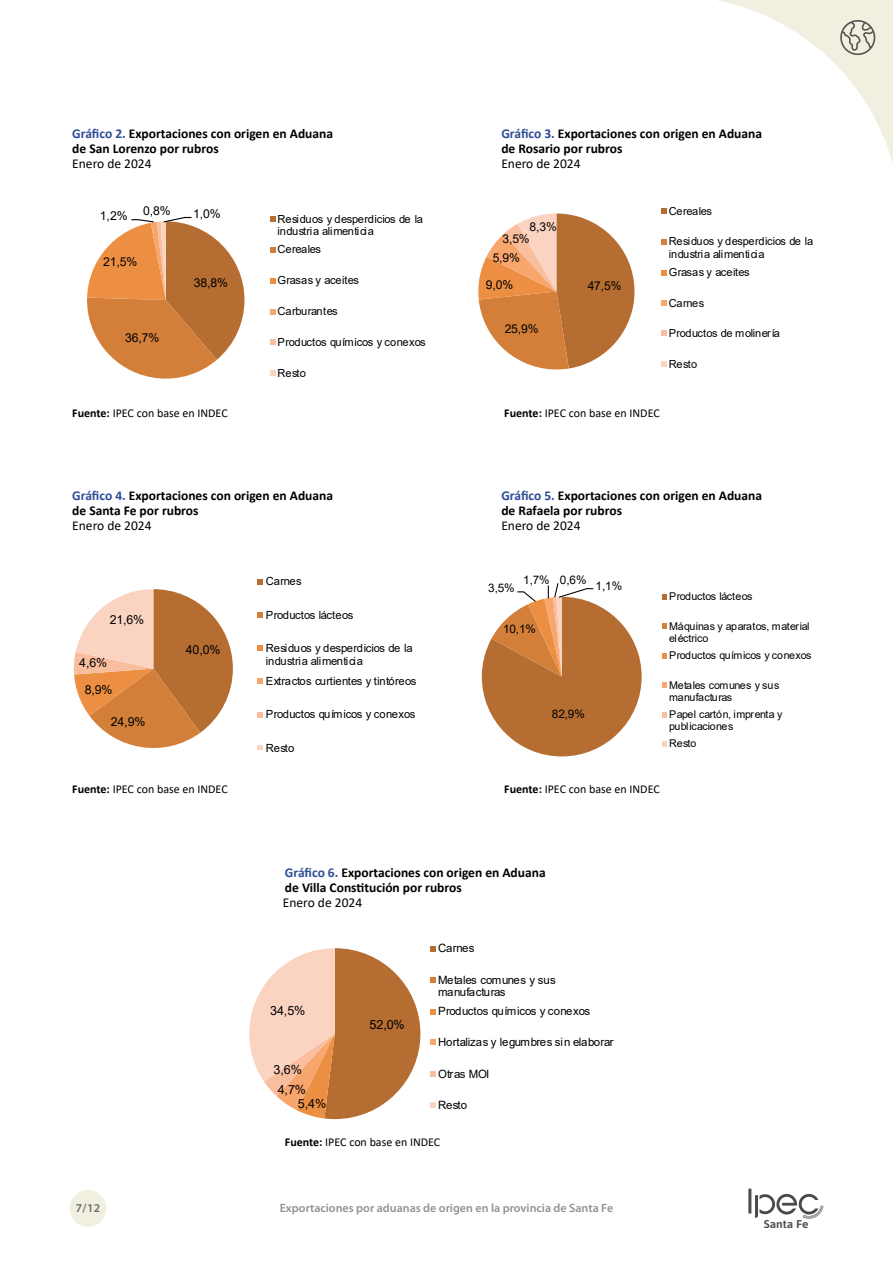
<style>
.page{position:relative;width:893px;height:1263px;background:#fff}
.page>*{position:absolute;margin:0;border:0;box-sizing:border-box;transform-origin:0 0}
.t1{font:700 13.5px/15px "Calibri";color:#000}
.t2{font:13.5px "Calibri";color:#000}
.t3{font:12.6px "Arial";color:#000}
.t4{font:12.6px "Arial";color:#fff}
.t5{font:12.3px "Arial";letter-spacing:-.01em;color:#000}
.t6{font:12.15px "Arial";color:#000}
.t7{font:12px "Calibri";color:#000}
.t8{font:600 12px "Myriad Pro";color:#929291}
.t9{font:600 12px "Myriad Pro";color:#6a6a69}
.t10{font:11.7px "Arial";color:#000}
.t11{font:11.4px/12.9px "Arial";letter-spacing:-.02em;color:#000}
.t12{font:11.4px "Arial";color:#000}
.t13{font:11.4px "Arial";letter-spacing:-.045em;color:#000}
.t14{font:11.25px/12.6px "Arial";letter-spacing:-.02em;color:#000}
.t15{font:11.25px "Arial";color:#000}
.t16{font:600 11.25px "Asap";color:#4a4a49;scale:1.06 1}
.t17{font:11.1px/12.6px "Arial";letter-spacing:-.02em;color:#000}
.t18{font:11.1px "Arial";color:#000}
.t19{font:10.65px/12px "Arial";letter-spacing:-.02em;color:#000}
.t20{font:10.65px "Arial";color:#000}
.s1{color:#2d4c95}
.s2{font-weight:700}
</style>
<div class="page">
<div style="left:70px;top:1190px;width:36px;height:37px;background:#f1f0e0;border-radius:50%"></div>
<hr style="left:748px;top:1188px;width:3px;height:25px;background:#4a4a49">
<svg style="left:755px;top:1193px;width:69px;height:26px"></svg>
<svg style="left:717px;top:0;width:176px;height:163px"></svg>
<svg style="left:87px;top:216px;width:157px;height:163px"></svg>
<svg style="left:270px;top:216px;width:6px;height:5px"></svg>
<svg style="left:270px;top:247px;width:6px;height:5px"></svg>
<svg style="left:270px;top:278px;width:6px;height:6px"></svg>
<svg style="left:270px;top:309px;width:6px;height:6px"></svg>
<svg style="left:270px;top:339px;width:6px;height:6px"></svg>
<svg style="left:270px;top:370px;width:6px;height:6px"></svg>
<svg style="left:478px;top:213px;width:156px;height:157px"></svg>
<svg style="left:661px;top:208px;width:5px;height:5px"></svg>
<svg style="left:661px;top:239px;width:5px;height:5px"></svg>
<svg style="left:661px;top:270px;width:5px;height:5px"></svg>
<svg style="left:661px;top:301px;width:5px;height:5px"></svg>
<svg style="left:661px;top:330px;width:5px;height:6px"></svg>
<svg style="left:661px;top:361px;width:5px;height:6px"></svg>
<svg style="left:74px;top:589px;width:159px;height:159px"></svg>
<svg style="left:258px;top:579px;width:5px;height:6px"></svg>
<svg style="left:258px;top:612px;width:5px;height:5px"></svg>
<svg style="left:258px;top:646px;width:5px;height:5px"></svg>
<svg style="left:258px;top:678px;width:5px;height:6px"></svg>
<svg style="left:258px;top:712px;width:5px;height:5px"></svg>
<svg style="left:258px;top:746px;width:5px;height:4px"></svg>
<svg style="left:482px;top:583px;width:160px;height:173px"></svg>
<svg style="left:662px;top:594px;width:4px;height:6px"></svg>
<svg style="left:662px;top:623px;width:4px;height:6px"></svg>
<svg style="left:662px;top:653px;width:4px;height:6px"></svg>
<svg style="left:662px;top:682px;width:4px;height:5px"></svg>
<svg style="left:662px;top:712px;width:4px;height:5px"></svg>
<svg style="left:662px;top:741px;width:4px;height:5px"></svg>
<svg style="left:249px;top:948px;width:171px;height:171px"></svg>
<svg style="left:430px;top:946px;width:6px;height:5px"></svg>
<svg style="left:430px;top:977px;width:6px;height:5px"></svg>
<svg style="left:430px;top:1009px;width:6px;height:5px"></svg>
<svg style="left:430px;top:1039px;width:6px;height:6px"></svg>
<svg style="left:430px;top:1071px;width:6px;height:6px"></svg>
<svg style="left:430px;top:1102px;width:6px;height:6px"></svg>
<p class="t1" style="left:72px;top:126px;width:262px"><span class="s1">Gráfico 2.</span> Exportaciones con origen en Aduana</p>
<p class="t1" style="left:501px;top:126px;width:262px"><span class="s1">Gráfico 3.</span> Exportaciones con origen en Aduana</p>
<p class="t1" style="left:72px;top:141px;width:148px">de San Lorenzo por rubros</p>
<p class="t1" style="left:501px;top:141px;width:123px">de Rosario por rubros</p>
<p class="t2" style="left:72px;top:154px;width:81px">Enero de 2024</p>
<p class="t2" style="left:501px;top:154px;width:81px">Enero de 2024</p>
<p class="t5" style="left:100px;top:207px;width:29px">1,2%</p>
<p class="t5" style="left:143px;top:202px;width:29px">0,8%</p>
<p class="t5" style="left:193px;top:205px;width:29px">1,0%</p>
<p class="t5" style="left:103px;top:253px;width:36px">21,5%</p>
<p class="t5" style="left:125px;top:329px;width:36px">36,7%</p>
<p class="t5" style="left:194px;top:274px;width:36px">38,8%</p>
<p class="t17" style="left:278px;top:212px;width:147px">Residuos y desperdicios de la industria alimenticia</p>
<p class="t17" style="left:278px;top:243px;width:45px">Cereales</p>
<p class="t18" style="left:278px;top:273px;width:83px">Grasas y aceites</p>
<p class="t17" style="left:278px;top:305px;width:62px">Carburantes</p>
<p class="t18" style="left:278px;top:335px;width:150px">Productos químicos y conexos</p>
<p class="t17" style="left:278px;top:367px;width:30px">Resto</p>
<p class="t6" style="left:529px;top:218px;width:29px">8,3%</p>
<p class="t6" style="left:502px;top:230px;width:29px">3,5%</p>
<p class="t6" style="left:493px;top:249px;width:29px">5,9%</p>
<p class="t6" style="left:486px;top:277px;width:29px">9,0%</p>
<p class="t6" style="left:505px;top:321px;width:35px">25,9%</p>
<p class="t6" style="left:588px;top:277px;width:35px">47,5%</p>
<p class="t17" style="left:669px;top:204px;width:45px">Cereales</p>
<p class="t17" style="left:669px;top:235px;width:146px">Residuos y desperdicios de la industria alimenticia</p>
<p class="t18" style="left:669px;top:264px;width:82px">Grasas y aceites</p>
<p class="t17" style="left:669px;top:296px;width:37px">Carnes</p>
<p class="t17" style="left:669px;top:327px;width:113px">Productos de molinería</p>
<p class="t17" style="left:669px;top:358px;width:30px">Resto</p>
<p class="t7" style="left:72px;top:404px;width:157px"><span class="s2">Fuente:</span> IPEC con base en INDEC</p>
<p class="t7" style="left:504px;top:404px;width:157px"><span class="s2">Fuente:</span> IPEC con base en INDEC</p>
<p class="t1" style="left:72px;top:488px;width:262px"><span class="s1">Gráfico 4.</span> Exportaciones con origen en Aduana</p>
<p class="t1" style="left:501px;top:488px;width:262px"><span class="s1">Gráfico 5.</span> Exportaciones con origen en Aduana</p>
<p class="t1" style="left:72px;top:503px;width:128px">de Santa Fe por rubros</p>
<p class="t1" style="left:501px;top:503px;width:122px">de Rafaela por rubros</p>
<p class="t2" style="left:72px;top:516px;width:81px">Enero de 2024</p>
<p class="t2" style="left:501px;top:516px;width:81px">Enero de 2024</p>
<p class="t5" style="left:110px;top:611px;width:36px">21,6%</p>
<p class="t5" style="left:79px;top:654px;width:29px">4,6%</p>
<p class="t5" style="left:85px;top:681px;width:29px">8,9%</p>
<p class="t5" style="left:111px;top:713px;width:36px">24,9%</p>
<p class="t5" style="left:186px;top:642px;width:36px">40,0%</p>
<p class="t14" style="left:266px;top:575px;width:37px">Carnes</p>
<p class="t14" style="left:266px;top:608px;width:89px">Productos lácteos</p>
<p class="t14" style="left:266px;top:641px;width:148px">Residuos y desperdicios de la industria alimenticia</p>
<p class="t15" style="left:266px;top:673px;width:152px">Extractos curtientes y tintóreos</p>
<p class="t15" style="left:266px;top:707px;width:151px">Productos químicos y conexos</p>
<p class="t14" style="left:266px;top:741px;width:30px">Resto</p>
<p class="t10" style="left:488px;top:580px;width:28px">3,5%</p>
<p class="t10" style="left:523px;top:571px;width:65px">1,7% 0,6%</p>
<p class="t10" style="left:596px;top:577px;width:28px">1,1%</p>
<p class="t10" style="left:503px;top:621px;width:34px">10,1%</p>
<p class="t10" style="left:552px;top:706px;width:34px">82,9%</p>
<p class="t19" style="left:669px;top:591px;width:85px">Productos lácteos</p>
<p class="t19" style="left:669px;top:620px;width:142px">Máquinas y aparatos, material eléctrico</p>
<p class="t20" style="left:669px;top:648px;width:144px">Productos químicos y conexos</p>
<p class="t19" style="left:669px;top:679px;width:112px">Metales comunes y sus manufacturas</p>
<p class="t19" style="left:669px;top:708px;width:115px">Papel cartón, imprenta y publicaciones</p>
<p class="t19" style="left:669px;top:738px;width:29px">Resto</p>
<p class="t7" style="left:72px;top:781px;width:157px"><span class="s2">Fuente:</span> IPEC con base en INDEC</p>
<p class="t7" style="left:504px;top:781px;width:157px"><span class="s2">Fuente:</span> IPEC con base en INDEC</p>
<p class="t9" style="left:76px;top:1200px;width:26px">7/12</p>
<p class="t1" style="left:285px;top:865px;width:262px"><span class="s1">Gráfico 6.</span> Exportaciones con origen en Aduana de Villa Constitución por rubros</p>
<p class="t2" style="left:283px;top:893px;width:81px">Enero de 2024</p>
<p class="t3" style="left:270px;top:1002px;width:37px">34,5%</p>
<p class="t3" style="left:274px;top:1061px;width:30px">3,6%</p>
<p class="t3" style="left:278px;top:1081px;width:30px">4,7%</p>
<p class="t3" style="left:298px;top:1095px;width:30px">5,4%</p>
<p class="t3" style="left:370px;top:1016px;width:37px">52,0%</p>
<p class="t11" style="left:438px;top:941px;width:38px">Carnes</p>
<p class="t11" style="left:438px;top:973px;width:119px">Metales comunes y sus manufacturas</p>
<p class="t12" style="left:438px;top:1003px;width:154px">Productos químicos y conexos</p>
<p class="t11" style="left:438px;top:1036px;width:177px">Hortalizas y legumbres sin elaborar</p>
<p class="t13" style="left:438px;top:1066px;width:53px">Otras MOI</p>
<p class="t11" style="left:438px;top:1099px;width:31px">Resto</p>
<p class="t4" style="left:303px;top:1126px;width:30px">0,0%</p>
<p class="t7" style="left:285px;top:1134px;width:157px"><span class="s2">Fuente:</span> IPEC con base en INDEC</p>
<p class="t8" style="left:280px;top:1200px;width:335px">Exportaciones por aduanas de origen en la provincia de Santa Fe</p>
<p class="t16" style="left:764px;top:1216px;width:44px">Santa Fe</p>
</div>
